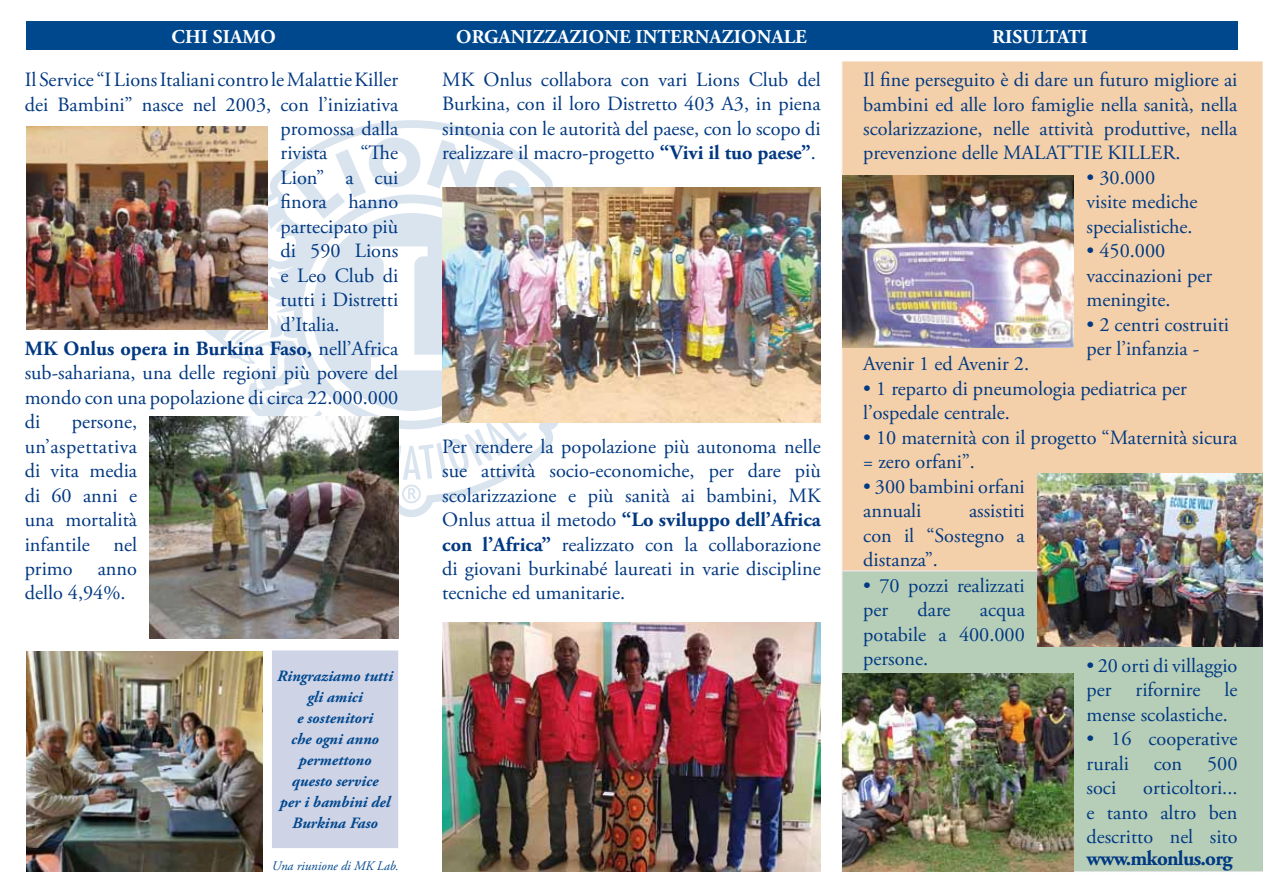
<style>
.page{position:relative;width:1263px;height:893px;background:#fff}
.page>*{position:absolute;margin:0;border:0;box-sizing:border-box;transform-origin:0 0}
.t1{font:700 21px "Adobe Garamond Pro";letter-spacing:-.035em;color:#003882}
.t2{font:20.25px/24.5px "Adobe Garamond Pro";color:#003882;text-align:justify}
.t3{font:700 20.25px "Adobe Garamond Pro";color:#003882}
.t4{font:20.1px "Adobe Garamond Pro";color:#003882}
.t5{font:700 19.5px "Adobe Garamond Pro";letter-spacing:.005em;color:#fff}
.t6{font:italic 700 15.75px/21px "Adobe Garamond Pro";color:#00488e;text-align:center}
.t7{font:italic 13.05px "Adobe Garamond Pro";color:#00488e}
.s1{font-weight:400}
.s2{font-weight:700}
</style>
<div class="page">
<div style="left:842px;top:61px;width:421px;height:510px;background:#f3d0aa"></div>
<div style="left:842px;top:571px;width:421px;height:301px;background:#b6ceb7"></div>
<svg style="left:202px;top:120px;width:419px;height:397px"></svg>
<svg style="left:294px;top:137px;width:313px;height:366px"></svg>
<div style="left:26px;top:21px;width:395px;height:29px;background:#00488e"></div>
<div style="left:421px;top:21px;width:421px;height:29px;background:#00488e"></div>
<div style="left:842px;top:21px;width:395px;height:29px;background:#00488e"></div>
<img style="left:26px;top:126px;width:242px;height:203px">
<img style="left:150px;top:417px;width:248px;height:222px">
<img style="left:26px;top:651px;width:237px;height:221px">
<img style="left:442px;top:187px;width:378px;height:235px">
<img style="left:442px;top:622px;width:379px;height:249px">
<img style="left:842px;top:175px;width:232px;height:172px">
<img style="left:842px;top:673px;width:232px;height:198px">
<img style="left:1037px;top:473px;width:226px;height:173px">
<div style="left:273px;top:651px;width:124px;height:196px;background:#cfd3e6"></div>
<div style="left:272px;top:650px;width:126px;height:198px;border:2px solid #cfd3e6"></div>
<p class="t5" style="left:171px;top:25px;width:106px">CHI SIAMO</p>
<p class="t5" style="left:456px;top:25px;width:352px">ORGANIZZAZIONE INTERNAZIONALE</p>
<p class="t5" style="left:992px;top:25px;width:97px">RISULTATI</p>
<p class="t2" style="left:25px;top:68px;width:375px">Il Service “I Lions Italiani contro le Malattie Killer</p>
<p class="t2" style="left:25px;top:93px;width:375px">dei Bambini” nasce nel 2003, con l’iniziativa</p>
<p class="t2" style="left:281px;top:117px;width:119px">promossa dalla</p>
<p class="t2" style="left:281px;top:142px;width:48px">rivista</p>
<p class="t2" style="left:360px;top:142px;width:39px">“The</p>
<p class="t2" style="left:281px;top:166px;width:119px">Lion” a cui</p>
<p class="t2" style="left:281px;top:190px;width:119px">finora hanno</p>
<p class="t2" style="left:281px;top:215px;width:119px">partecipato più</p>
<p class="t2" style="left:281px;top:239px;width:119px">di 590 Lions</p>
<p class="t2" style="left:281px;top:264px;width:119px">e Leo Club di</p>
<p class="t2" style="left:281px;top:288px;width:119px">tutti i Distretti</p>
<p class="t2" style="left:281px;top:313px;width:61px">d’Italia.</p>
<p class="t3" style="left:25px;top:337px;width:375px">MK Onlus opera in Burkina Faso, <span class="s1">nell’Africa</span></p>
<p class="t2" style="left:25px;top:362px;width:375px">sub-sahariana, una delle regioni più povere del</p>
<p class="t2" style="left:25px;top:386px;width:375px">mondo con una popolazione di circa 22.000.000</p>
<p class="t2" style="left:25px;top:410px;width:17px">di</p>
<p class="t2" style="left:25px;top:410px;width:114px;text-indent:47px">persone, un’aspettativa di vita media di 60 anni e una mortalità infantile nel primo anno dello 4,94%.</p>
<p class="t6" style="left:277px;top:666px;width:117px">Ringraziamo tutti gli amici<br>e sostenitori<br>che ogni anno permettono questo service<br>per i bambini del<br>Burkina Faso</p>
<p class="t7" style="left:272px;top:858px;width:128px">Una riunione di MK Lab.</p>
<p class="t2" style="left:442px;top:68px;width:380px">MK Onlus collabora con vari Lions Club del Burkina, con il loro Distretto 403 A3, in piena sintonia con le autorità del paese, con lo scopo di realizzare il macro-progetto <span class="s2">“Vivi il tuo paese”</span>.</p>
<p class="t2" style="left:442px;top:435px;width:380px">Per rendere la popolazione più autonoma nelle sue attività socio-economiche, per dare più scolarizzazione e più sanità ai bambini, MK Onlus attua il metodo <span class="s2">“Lo sviluppo dell’Africa con l’Africa”</span> realizzato con la collaborazione di giovani burkinabé laureati in varie discipline tecniche ed umanitarie.</p>
<p class="t2" style="left:863px;top:68px;width:376px">Il fine perseguito è di dare un futuro migliore ai bambini ed alle loro famiglie nella sanità, nella scolarizzazione, nelle attività produttive, nella prevenzione delle MALATTIE KILLER.</p>
<p class="t2" style="left:1086px;top:166px;width:113px;text-align:left">• 30.000 visite mediche specialistiche.</p>
<p class="t2" style="left:1086px;top:239px;width:127px;text-align:left">• 450.000 vaccinazioni per meningite.</p>
<p class="t2" style="left:1086px;top:313px;width:144px">• 2 centri costruiti per l’infanzia -</p>
<p class="t2" style="left:863px;top:353px;width:167px">Avenir 1 ed Avenir 2.</p>
<p class="t2" style="left:863px;top:377px;width:325px">• 1 reparto di pneumologia pediatrica per l’ospedale centrale.</p>
<p class="t2" style="left:863px;top:426px;width:376px">• 10 maternità con il progetto “Maternità sicura = zero orfani”.</p>
<p class="t2" style="left:863px;top:475px;width:163px">• 300 bambini orfani annuali</p>
<p class="t2" style="left:863px;top:499px;width:163px;text-indent:106px">assistiti con il “Sostegno a distanza”.</p>
<p class="t2" style="left:863px;top:574px;width:163px">• 70 pozzi realizzati per</p>
<p class="t2" style="left:917px;top:598px;width:35px">dare</p>
<p class="t2" style="left:863px;top:598px;width:163px;text-indent:117px">acqua potabile a 400.000 persone.</p>
<p class="t2" style="left:1086px;top:654px;width:152px">• 20 orti di villaggio per rifornire le mense scolastiche.</p>
<p class="t2" style="left:1086px;top:727px;width:152px">• 16 cooperative rurali con 500 soci</p>
<p class="t2" style="left:1086px;top:776px;width:152px;text-align:right">orticoltori...<br>e tanto altro ben</p>
<p class="t4" style="left:1086px;top:825px;width:152px">descritto nel sito</p>
<p class="t1" style="left:1086px;top:846px;width:147px">www.mkonlus.org</p>
</div>
